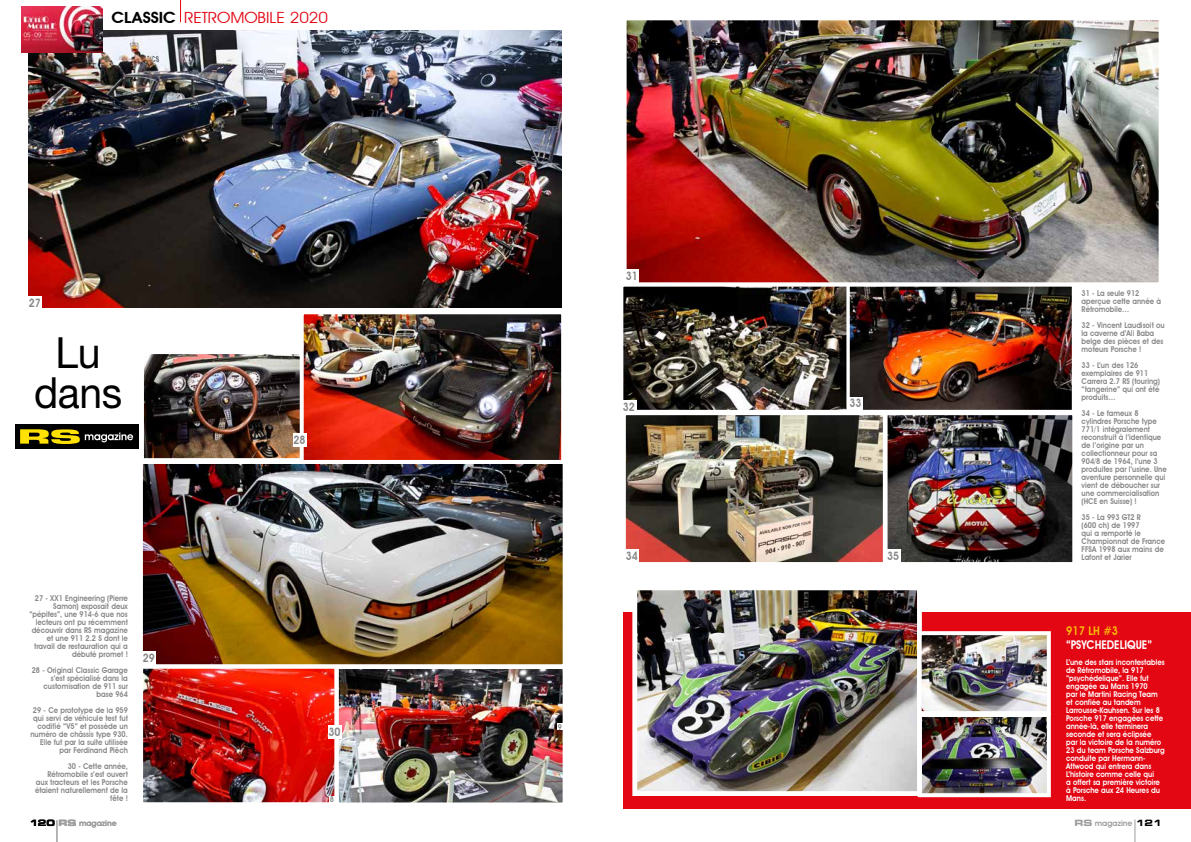
<style>
.page{position:relative;width:1191px;height:842px;background:#fff}
.page>*{position:absolute;margin:0;border:0;box-sizing:border-box;transform-origin:0 0}
.t1{font:43px/40px "Helvetica Neue";letter-spacing:-.01em;color:#000;text-align:center;scale:.95 1}
.t2{font:15.4px "Avant Garde IT Cby BT";letter-spacing:-.005em;color:#e30613;scale:1.1 1}
.t3{font:600 12px "Avant Garde IT Cby BT";color:#fff;scale:.9 1}
.t4{font:600 12px "Avant Garde IT Cby BT";color:#fbba07;scale:.9 1}
.t5{font:600 11.5px "Avant Garde IT Cby BT";color:#878787;scale:.9 1}
.t6{font:600 8px/8px "Avant Garde IT Cby BT";color:#878787;scale:.9 1}
.t7{font:600 8px/8px "Avant Garde IT Cby BT";color:#fff;scale:.9 1}
.t8{font:600 8px "Avant Garde IT Cby BT";color:#9d9d9c}
.s1{font-weight:600;color:#000}
.s2{font-family:"Eurostile Bold Extended Two";font-weight:400;font-size:8.7px;color:#000}
.s3{font-family:"Eurostile Bold Extended Two";font-weight:400;font-size:8.7px}
</style>
<div class="page">
<img style="left:28px;top:30px;width:533px;height:278px">
<img style="left:144px;top:669px;width:190px;height:133px">
<div style="left:139px;top:664px;width:200px;height:143px;border:4px solid #fff"></div>
<img style="left:340px;top:670px;width:221px;height:131px">
<div style="left:334px;top:664px;width:233px;height:143px;border:5px solid #fff"></div>
<img style="left:143px;top:464px;width:419px;height:200px">
<div style="left:138px;top:459px;width:429px;height:210px;border:4px solid #fff"></div>
<svg style="left:329px;top:796px;width:5px;height:6px"></svg>
<div style="left:557px;top:723px;width:6px;height:7px;background:#fff"></div>
<img style="left:627px;top:21px;width:530px;height:260px">
<div style="left:622px;top:16px;width:540px;height:270px;border:4px solid #fff"></div>
<svg style="left:57px;top:820px;width:1px;height:22px"></svg>
<svg style="left:1134px;top:819px;width:1px;height:23px"></svg>
<img style="left:145px;top:355px;width:155px;height:102px">
<div style="left:138px;top:348px;width:174px;height:116px;border:6px solid #fff"></div>
<img style="left:305px;top:315px;width:255px;height:144px">
<div style="left:300px;top:310px;width:265px;height:154px;border:4px solid #fff"></div>
<div style="left:624px;top:612px;width:567px;height:196px;background:#e30613"></div>
<img style="left:624px;top:287px;width:222px;height:122px">
<div style="left:620px;top:283px;width:232px;height:130px;border:3px solid #fff"></div>
<img style="left:850px;top:287px;width:221px;height:122px">
<div style="left:846px;top:283px;width:229px;height:130px;border:3px solid #fff"></div>
<img style="left:922px;top:718px;width:123px;height:74px">
<div style="left:917px;top:713px;width:133px;height:84px;border:4px solid #fff"></div>
<img style="left:638px;top:591px;width:278px;height:199px">
<div style="left:632px;top:585px;width:290px;height:211px;border:5px solid #fff"></div>
<img style="left:922px;top:636px;width:123px;height:74px">
<div style="left:917px;top:631px;width:133px;height:84px;border:4px solid #fff"></div>
<svg style="left:180px;top:0;width:1px;height:22px"></svg>
<img style="left:21px;top:7px;width:82px;height:46px">
<img style="left:627px;top:416px;width:255px;height:145px">
<div style="left:622px;top:411px;width:265px;height:155px;border:4px solid #fff"></div>
<img style="left:888px;top:416px;width:183px;height:145px">
<div style="left:883px;top:411px;width:193px;height:155px;border:4px solid #fff"></div>
<div style="left:28px;top:297px;width:14px;height:13px;background:#fff"></div>
<div style="left:293px;top:433px;width:14px;height:13px;background:#fff"></div>
<div style="left:142px;top:651px;width:14px;height:14px;background:#fff"></div>
<div style="left:328px;top:725px;width:14px;height:14px;background:#fff"></div>
<div style="left:625px;top:269px;width:14px;height:14px;background:#fff"></div>
<div style="left:622px;top:400px;width:14px;height:14px;background:#fff"></div>
<div style="left:849px;top:397px;width:14px;height:13px;background:#fff"></div>
<div style="left:625px;top:549px;width:14px;height:14px;background:#fff"></div>
<div style="left:887px;top:549px;width:14px;height:14px;background:#fff"></div>
<div style="left:15px;top:424px;width:124px;height:25px;background:#000"></div>
<svg style="left:20px;top:429px;width:113px;height:15px"></svg>
<h2 class="t2" style="left:111px;top:8px;width:198px"><span class="s1">CLASSIC</span> RETROMOBILE 2020</h2>
<h3 class="t5" style="left:29px;top:296px;width:15px">27</h3>
<h1 class="t1" style="left:34px;top:332px;width:94px">Lu dans</h1>
<p class="t6" style="left:29px;top:594px;width:111px;text-align:right">27 - XX1 Engineering (Pierre<br>Samon) exposait deux “pépites”, une 914-6 que nos lecteurs ont pu récemment découvrir dans RS magazine et une 911 2.2 S dont le travail de restauration qui a débuté promet !</p>
<p class="t6" style="left:32px;top:666px;width:108px;text-align:right">28 - Original Classic Garage s’est spécialisé dans la customisation de 911 sur base 964</p>
<p class="t6" style="left:30px;top:706px;width:110px;text-align:right">29 - Ce prototype de la 959 qui servi de véhicule test fut codifié “V5” et possède un numéro de châssis type 930.<br>Elle fut par la suite utilisée par Ferdinand Piëch</p>
<p class="t6" style="left:35px;top:762px;width:105px;text-align:right">30 - Cette année,<br>Rétromobile s’est ouvert aux tracteurs et les Porsche étaient naturellement de la fête !</p>
<h3 class="t5" style="left:143px;top:651px;width:15px">29</h3>
<h3 class="t5" style="left:293px;top:432px;width:15px">28</h3>
<h3 class="t5" style="left:328px;top:725px;width:15px">30</h3>
<p class="t6" style="left:330px;top:795px;width:6px">8</p>
<h3 class="t5" style="left:626px;top:269px;width:15px">31</h3>
<h3 class="t5" style="left:623px;top:400px;width:15px">32</h3>
<h3 class="t5" style="left:849px;top:396px;width:15px">33</h3>
<h3 class="t5" style="left:626px;top:549px;width:15px">34</h3>
<h3 class="t5" style="left:887px;top:549px;width:15px">35</h3>
<p class="t6" style="left:558px;top:723px;width:6px">9</p>
<p class="t6" style="left:1081px;top:289px;width:90px">31 - La seule 912 aperçue cette année à<br>Rétromobile…</p>
<p class="t6" style="left:1081px;top:321px;width:94px">32 - Vincent Laudisoit ou la caverne d’Ali Baba belge des pièces et des moteurs Porsche !</p>
<p class="t6" style="left:1081px;top:361px;width:89px">33 - L’un des 126 exemplaires de 911<br>Carrera 2.7 RS (touring) “tangerine” qui ont été produits…</p>
<p class="t6" style="left:1081px;top:409px;width:96px">34 - Le fameux 8 cylindres Porsche type<br>771/1 intégralement reconstruit à l’identique de l’origine par un collectionneur pour sa<br>904/8 de 1964, l’une 3 produites par l’usine. Une aventure personnelle qui vient de déboucher sur une commercialisation (HCE en Suisse) !</p>
<p class="t6" style="left:1081px;top:513px;width:94px">35 - La 993 GT2 R<br>(600 ch) de 1997<br>qui a remporté le<br>Championnat de France<br>FFSA 1998 aux mains de<br>Lafont et Jarier</p>
<h3 class="t4" style="left:1066px;top:623px;width:59px">917 LH #3</h3>
<h3 class="t3" style="left:1066px;top:637px;width:97px">“PSYCHEDELIQUE”</h3>
<p class="t7" style="left:1066px;top:658px;width:111px">L’une des stars incontestables de Rétromobile, la 917 “psychédelique”. Elle fut engagée au Mans 1970<br>par le Martini Racing Team et confiée au tandem<br>Larrousse-Kauhsen. Sur les 8<br>Porsche 917 engagées cette année-là, elle terminera seconde et sera éclipsée par la victoire de la numéro<br>23 du team Porsche Salzburg conduite par Hermann-<br>Attwood qui entrera dans<br>L’histoire comme celle qui<br>a offert sa première victoire à Porsche aux 24 Heures du<br>Mans.</p>
<p class="t8" style="left:29px;top:818px;width:89px"><span class="s2">120</span> <span class="s3">RS</span> magazine</p>
<p class="t8" style="left:1074px;top:818px;width:89px"><span class="s3">RS</span> magazine <span class="s2">121</span></p>
</div>
